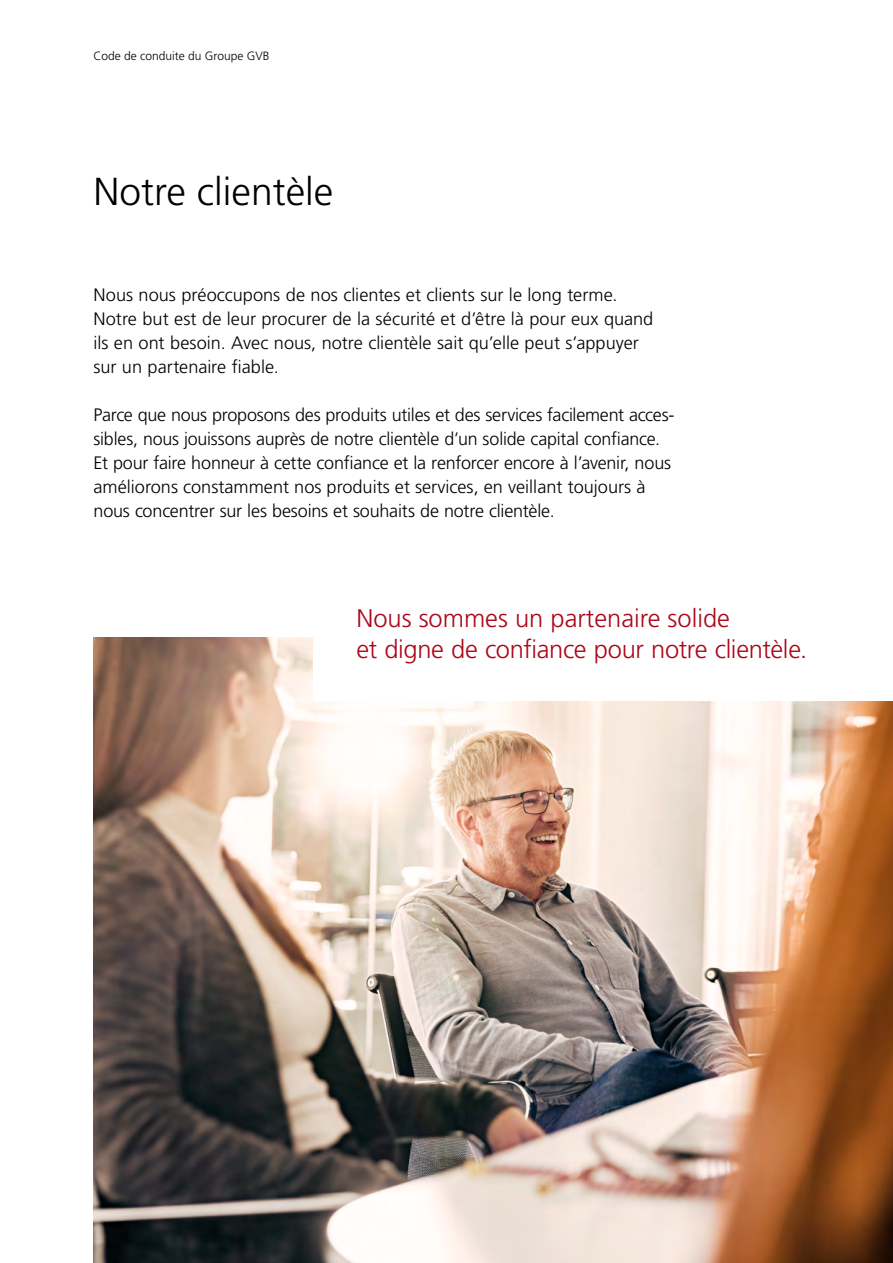
<style>
.page{position:relative;width:893px;height:1263px;background:#fff}
.page>*{position:absolute;margin:0;border:0;box-sizing:border-box;transform-origin:0 0}
.t1{font:300 39px "Frutiger LT Pro";color:#000}
.t2{font:300 25.5px/31.5px "Frutiger LT Pro";letter-spacing:-.01em;color:#ac071a}
.t3{font:300 18px/24px "Frutiger LT Pro";letter-spacing:-.005em;color:#000}
.t4{font:300 12px "Frutiger LT Pro";color:#000}
</style>
<div class="page">
<img style="left:94px;top:637px;width:799px;height:626px">
<div style="left:314px;top:565px;width:579px;height:136px;background:#fff"></div>
<p class="t4" style="left:94px;top:49px;width:177px">Code de conduite du Groupe GVB</p>
<h1 class="t1" style="left:94px;top:169px;width:241px">Notre clientèle</h1>
<p class="t3" style="left:94px;top:283px;width:561px">Nous nous préoccupons de nos clientes et clients sur le long terme.<br>Notre but est de leur procurer de la sécurité et d’être là pour eux quand ils en ont besoin. Avec nous, notre clientèle sait qu’elle peut s’appuyer sur un partenaire fiable.</p>
<p class="t3" style="left:94px;top:403px;width:582px">Parce que nous proposons des produits utiles et des services facilement acces&shy;sibles, nous jouissons auprès de notre clientèle d’un solide capital confiance.<br>Et pour faire honneur à cette confiance et la renforcer encore à l’avenir, nous améliorons constamment nos produits et services, en veillant toujours à nous concentrer sur les besoins et souhaits de notre clientèle.</p>
<h2 class="t2" style="left:356px;top:602px;width:452px">Nous sommes un partenaire solide<br>et digne de confiance pour notre clientèle.</h2>
</div>
